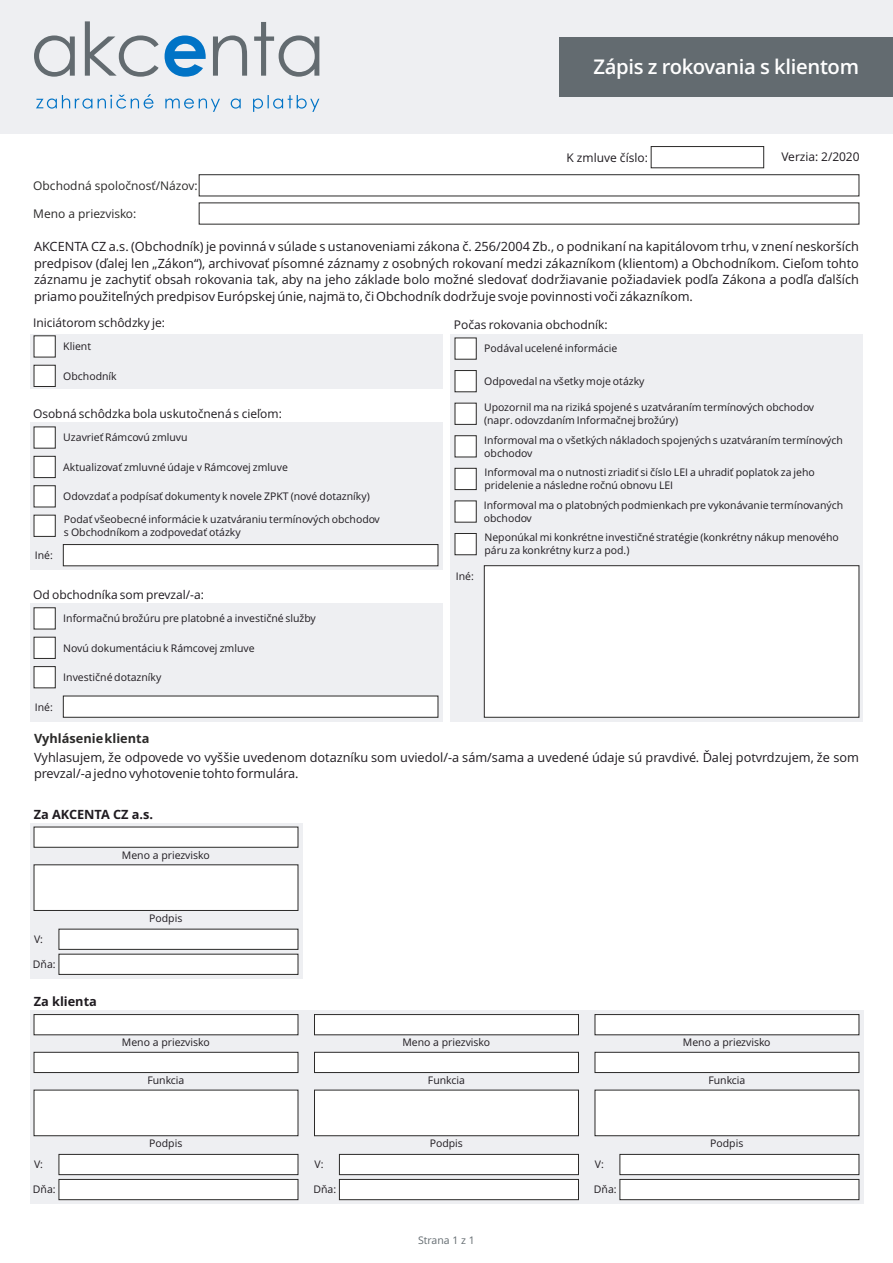
<style>
.page{position:relative;width:893px;height:1263px;background:#fff}
.page>*{position:absolute;margin:0;border:0;box-sizing:border-box;transform-origin:0 0}
.t1{font:600 20.25px "Open Sans";letter-spacing:-.015em;color:#fefefe}
.t2{font:12.75px/16.5px "Open Sans";color:#1f1b20;text-align:justify}
.t3{font:700 12.75px "Open Sans";color:#1f1b20}
.t4{font:700 12.75px "Open Sans";color:#2b2a29}
.t5{font:12px "Open Sans";color:#1f1b20}
.t6{font:12px "Open Sans";color:#2b2a29}
.t7{font:10.5px/12.9px "Open Sans";color:#1f1b20}
.t8{font:10.5px "Open Sans";color:#636b70}
</style>
<div class="page">
<div style="left:0;top:0;width:893px;height:133px;background:#eeeff2"></div>
<div style="left:560px;top:37px;width:333px;height:59px;background:#636b70"></div>
<div style="left:30px;top:823px;width:272px;height:156px;background:#eeeff2"></div>
<svg style="left:33px;top:826px;width:266px;height:22px;background:#e9e9e9"></svg>
<svg style="left:33px;top:864px;width:266px;height:47px;background:#f4f4f4"></svg>
<svg style="left:58px;top:928px;width:241px;height:47px;background:#e9e9e9"></svg>
<div style="left:30px;top:1010px;width:833px;height:194px;background:#eeeff2"></div>
<svg style="left:33px;top:1014px;width:266px;height:21px;background:#ececec"></svg>
<svg style="left:33px;top:1089px;width:266px;height:47px;background:#f5f5f5"></svg>
<svg style="left:33px;top:1051px;width:266px;height:22px;background:#e9e9e9"></svg>
<svg style="left:58px;top:1154px;width:241px;height:46px;background:#eaeaea"></svg>
<svg style="left:36px;top:94px;width:283px;height:18px"></svg>
<svg style="left:34px;top:21px;width:285px;height:56px"></svg>
<svg style="left:594px;top:1014px;width:266px;height:21px;background:#ececec"></svg>
<svg style="left:594px;top:1089px;width:266px;height:47px;background:#f5f5f5"></svg>
<svg style="left:594px;top:1051px;width:266px;height:22px;background:#e9e9e9"></svg>
<svg style="left:619px;top:1154px;width:241px;height:46px;background:#eaeaea"></svg>
<svg style="left:314px;top:1014px;width:265px;height:21px;background:#ececec"></svg>
<svg style="left:314px;top:1089px;width:265px;height:47px;background:#f5f5f5"></svg>
<svg style="left:314px;top:1051px;width:265px;height:22px;background:#e9e9e9"></svg>
<svg style="left:339px;top:1154px;width:240px;height:46px;background:#eaeaeb"></svg>
<svg style="left:198px;top:146px;width:662px;height:79px"></svg>
<div style="left:30px;top:423px;width:412px;height:147px;background:#eeeff2"></div>
<svg style="left:33px;top:426px;width:23px;height:23px"></svg>
<svg style="left:33px;top:456px;width:23px;height:22px"></svg>
<svg style="left:33px;top:485px;width:23px;height:23px"></svg>
<svg style="left:33px;top:514px;width:23px;height:23px"></svg>
<svg style="left:63px;top:544px;width:376px;height:23px;background:#eaeaea"></svg>
<div style="left:451px;top:334px;width:412px;height:387px;background:#eeeff2"></div>
<svg style="left:454px;top:337px;width:23px;height:23px"></svg>
<svg style="left:454px;top:370px;width:23px;height:23px"></svg>
<svg style="left:454px;top:402px;width:23px;height:23px"></svg>
<svg style="left:454px;top:435px;width:23px;height:23px"></svg>
<svg style="left:454px;top:468px;width:23px;height:22px"></svg>
<svg style="left:454px;top:500px;width:23px;height:23px"></svg>
<svg style="left:454px;top:533px;width:23px;height:22px"></svg>
<div style="left:484px;top:565px;width:376px;height:153px;background:#fff"></div>
<div style="left:30px;top:603px;width:412px;height:118px;background:#eeeff2"></div>
<svg style="left:33px;top:607px;width:23px;height:23px"></svg>
<svg style="left:33px;top:666px;width:23px;height:23px"></svg>
<svg style="left:33px;top:636px;width:23px;height:23px"></svg>
<svg style="left:63px;top:695px;width:376px;height:23px;background:#eaeaea"></svg>
<div style="left:30px;top:334px;width:412px;height:55px;background:#eeeff2"></div>
<svg style="left:33px;top:335px;width:23px;height:23px"></svg>
<svg style="left:33px;top:364px;width:23px;height:23px"></svg>
<h1 class="t1" style="left:593px;top:59px;width:267px">Zápis z rokovania s klientom</h1>
<p class="t6" style="left:33px;top:181px;width:166px">Obchodná spoločnosť/Názov:</p>
<p class="t6" style="left:33px;top:209px;width:105px">Meno a priezvisko:</p>
<p class="t5" style="left:566px;top:152px;width:83px">K zmluve číslo:</p>
<p class="t5" style="left:781px;top:152px;width:80px">Verzia: 2/2020</p>
<p class="t2" style="left:34px;top:239px;width:826px">AKCENTA CZ a.s. (Obchodník) je povinná v súlade s ustanoveniami zákona č. 256/2004 Zb., o podnikaní na kapitálovom trhu, v znení neskorších predpisov (ďalej len „Zákon“), archivovať písomné záznamy z osobných rokovaní medzi zákazníkom (klientom) a Obchodníkom. Cieľom tohto záznamu je zachytiť obsah rokovania tak, aby na jeho základe bolo možné sledovať dodržiavanie požiadaviek podľa Zákona a podľa ďalších priamo použiteľných predpisov Európskej únie, najmä to, či Obchodník dodržuje svoje povinnosti voči zákazníkom.</p>
<p class="t5" style="left:33px;top:318px;width:133px">Iniciátorom schôdzky je:</p>
<p class="t7" style="left:63px;top:341px;width:29px">Klient</p>
<p class="t7" style="left:63px;top:371px;width:55px">Obchodník</p>
<p class="t5" style="left:33px;top:409px;width:250px">Osobná schôdzka bola uskutočnená s cieľom:</p>
<p class="t7" style="left:63px;top:432px;width:126px">Uzavrieť Rámcovú zmluvu</p>
<p class="t7" style="left:63px;top:462px;width:226px">Aktualizovať zmluvné údaje v Rámcovej zmluve</p>
<p class="t7" style="left:63px;top:486px;width:318px;line-height:22.8px">Odovzdať a podpísať dokumenty k novele ZPKT (nové dotazníky)<br>Podať všeobecné informácie k uzatváraniu termínových obchodov</p>
<p class="t7" style="left:64px;top:527px;width:178px">s Obchodníkom a zodpovedať otázky</p>
<p class="t7" style="left:35px;top:550px;width:20px">Iné:</p>
<p class="t5" style="left:33px;top:590px;width:173px">Od obchodníka som prevzal/-a:</p>
<p class="t7" style="left:63px;top:613px;width:254px">Informačnú brožúru pre platobné a investičné služby</p>
<p class="t7" style="left:63px;top:642px;width:193px">Novú dokumentáciu k Rámcovej zmluve</p>
<p class="t7" style="left:35px;top:701px;width:20px">Iné:</p>
<p class="t7" style="left:63px;top:672px;width:100px">Investičné dotazníky</p>
<p class="t5" style="left:454px;top:320px;width:155px">Počas rokovania obchodník:</p>
<p class="t7" style="left:484px;top:343px;width:135px">Podával ucelené informácie</p>
<p class="t7" style="left:484px;top:376px;width:162px">Odpovedal na všetky moje otázky</p>
<p class="t7" style="left:484px;top:402px;width:331px">Upozornil ma na riziká spojené s uzatváraním termínových obchodov (napr. odovzdaním Informačnej brožúry)</p>
<p class="t7" style="left:484px;top:435px;width:360px">Informoval ma o všetkých nákladoch spojených s uzatváraním termínových obchodov</p>
<p class="t7" style="left:484px;top:467px;width:332px">Informoval ma o nutnosti zriadiť si číslo LEI a uhradiť poplatok za jeho pridelenie a následne ročnú obnovu LEI</p>
<p class="t7" style="left:484px;top:500px;width:361px">Informoval ma o platobných podmienkach pre vykonávanie termínovaných obchodov</p>
<p class="t7" style="left:484px;top:532px;width:356px">Neponúkal mi konkrétne investičné stratégie (konkrétny nákup menového páru za konkrétny kurz a pod.)</p>
<p class="t7" style="left:456px;top:571px;width:20px">Iné:</p>
<p class="t4" style="left:34px;top:733px;width:117px">Vyhlásenie klienta</p>
<p class="t2" style="left:34px;top:750px;width:827px">Vyhlasujem, že odpovede vo vyššie uvedenom dotazníku som uviedol/-a sám/sama a uvedené údaje sú pravdivé. Ďalej potvrdzujem, že som prevzal/-a jedno vyhotovenie tohto formulára.</p>
<p class="t3" style="left:34px;top:809px;width:121px">Za AKCENTA CZ a.s.</p>
<p class="t7" style="left:122px;top:849px;width:89px">Meno a priezvisko</p>
<p class="t7" style="left:34px;top:934px;width:11px">V:</p>
<p class="t7" style="left:33px;top:959px;width:24px">Dňa:</p>
<p class="t3" style="left:34px;top:996px;width:65px">Za klienta</p>
<p class="t7" style="left:34px;top:1159px;width:11px">V:</p>
<p class="t7" style="left:33px;top:1184px;width:24px">Dňa:</p>
<p class="t7" style="left:149px;top:913px;width:35px">Podpis</p>
<p class="t7" style="left:122px;top:1037px;width:89px">Meno a priezvisko</p>
<p class="t7" style="left:147px;top:1075px;width:38px">Funkcia</p>
<p class="t7" style="left:149px;top:1138px;width:35px">Podpis</p>
<p class="t7" style="left:314px;top:1159px;width:11px">V:</p>
<p class="t7" style="left:313px;top:1184px;width:24px">Dňa:</p>
<p class="t7" style="left:402px;top:1037px;width:89px">Meno a priezvisko</p>
<p class="t7" style="left:428px;top:1075px;width:38px">Funkcia</p>
<p class="t7" style="left:430px;top:1138px;width:35px">Podpis</p>
<p class="t8" style="left:418px;top:1235px;width:58px">Strana 1 z 1</p>
<p class="t7" style="left:595px;top:1159px;width:11px">V:</p>
<p class="t7" style="left:594px;top:1184px;width:24px">Dňa:</p>
<p class="t7" style="left:683px;top:1037px;width:89px">Meno a priezvisko</p>
<p class="t7" style="left:708px;top:1075px;width:38px">Funkcia</p>
<p class="t7" style="left:710px;top:1138px;width:35px">Podpis</p>
</div>
